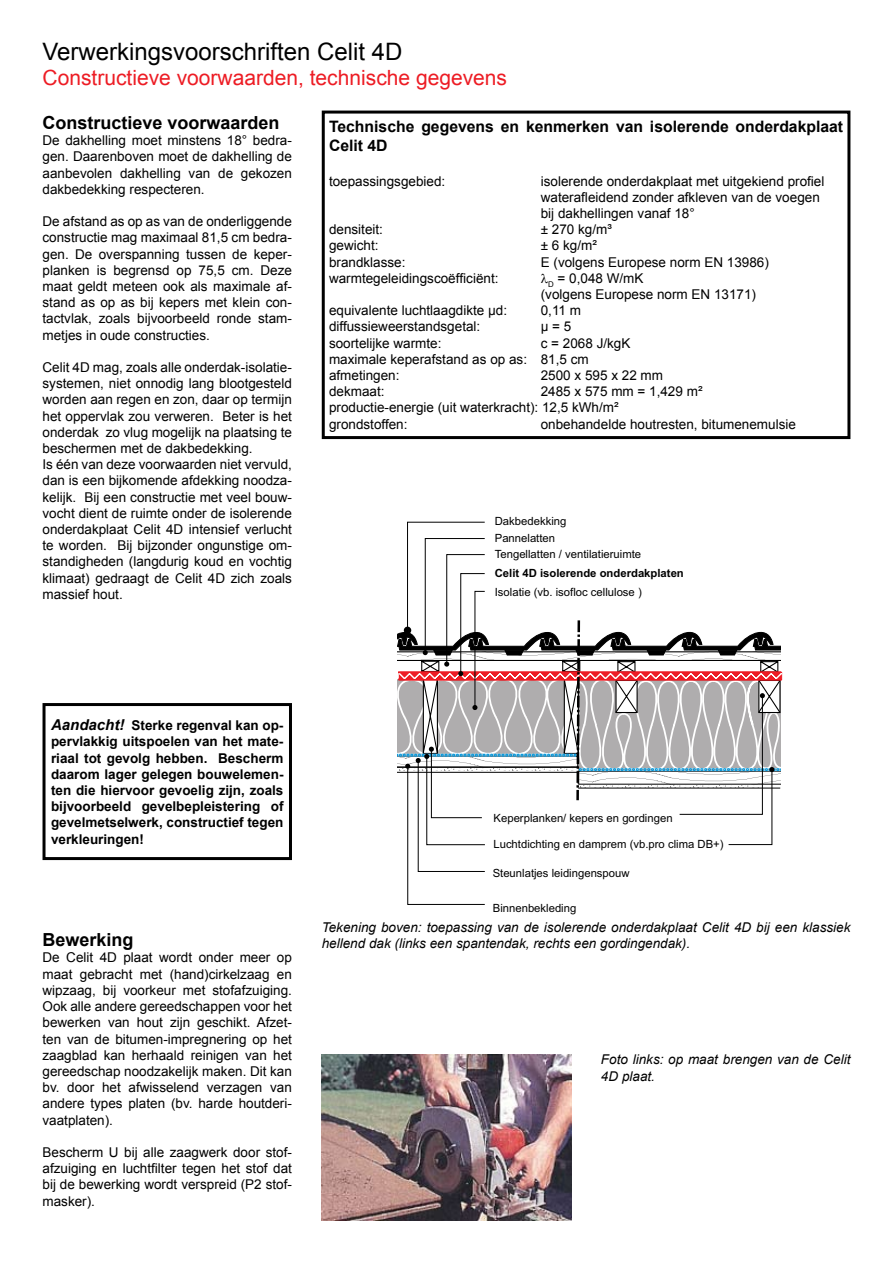
<style>
.page{position:relative;width:893px;height:1263px;background:#fff}
.page>*{position:absolute;margin:0;border:0;box-sizing:border-box;transform-origin:0 0}
.t1{font:24px "Arial";color:#000}
.t2{font:21px "Arial";color:#ed1c24}
.t3{font:700 18px "Arial";color:#000}
.t4{font:700 15.75px/18.9px "Arial";color:#000}
.t5{font:13.5px/16.2px "Arial";color:#000}
.t6{font:700 13.5px/16.2px "Arial";color:#000;text-align:justify}
.t7{font:italic 13.5px/16.2px "Arial";color:#000}
.t8{font:11.25px/16.2px "Arial";color:#000}
.t9{font:700 11.25px "Arial";color:#000}
.s1{font-style:italic;font-size:15px}
</style>
<div class="page">
<div style="left:322px;top:111px;width:528px;height:328px;border:3px solid #000"></div>
<img style="left:322px;top:1054px;width:249px;height:166px">
<svg style="left:397px;top:521px;width:386px;height:384px"></svg>
<div style="left:43px;top:703px;width:249px;height:157px;border:3px solid #000"></div>
<h1 class="t1" style="left:43px;top:36px;width:362px">Verwerkingsvoorschriften Celit 4D</h1>
<h2 class="t2" style="left:43px;top:64px;width:466px">Constructieve voorwaarden, technische gegevens</h2>
<p class="t4" style="left:329px;top:118px;width:516px">Technische gegevens en kenmerken van isolerende onderdakplaat<br>Celit 4D</p>
<p class="t5" style="left:329px;top:173px;width:118px">toepassingsgebied:</p>
<p class="t5" style="left:541px;top:173px;width:285px">isolerende onderdakplaat met uitgekiend profiel waterafleidend zonder afkleven van de voegen bij dakhellingen vanaf 18°</p>
<p class="t5" style="left:329px;top:221px;width:56px">densiteit:</p>
<p class="t5" style="left:541px;top:221px;width:73px">± 270 kg/m³</p>
<p class="t5" style="left:329px;top:238px;width:51px">gewicht:</p>
<p class="t5" style="left:541px;top:238px;width:58px">± 6 kg/m²</p>
<p class="t5" style="left:329px;top:254px;width:78px">brandklasse:</p>
<p class="t5" style="left:541px;top:254px;width:230px">E (volgens Europese norm EN 13986)</p>
<p class="t5" style="left:329px;top:270px;width:171px">warmtegeleidingscoëfficiënt:</p>
<p class="t5" style="left:541px;top:270px;width:217px">●<sub>D</sub> = 0,048 W/mK<br>(volgens Europese norm EN 13171)</p>
<p class="t5" style="left:329px;top:302px;width:180px">equivalente luchtlaagdikte µd:</p>
<p class="t5" style="left:541px;top:302px;width:42px">0,11 m</p>
<p class="t5" style="left:329px;top:319px;width:153px">diffussieweerstandsgetal:</p>
<p class="t5" style="left:541px;top:319px;width:32px">µ = 5</p>
<p class="t5" style="left:329px;top:335px;width:114px">soortelijke warmte:</p>
<h3 class="t3" style="left:43px;top:111px;width:239px">Constructieve voorwaarden</h3>
<p class="t5" style="left:43px;top:132px;width:251px;text-align:justify">De dakhelling moet minstens 18° bedra&shy;gen. Daarenboven moet de dakhelling de aanbevolen dakhelling van de gekozen dakbedekking respecteren.</p>
<p class="t5" style="left:43px;top:213px;width:251px;text-align:justify">De afstand as op as van de onderliggende constructie mag maximaal 81,5 cm bedra&shy;gen. De overspanning tussen de keper&shy;planken is begrensd op 75,5 cm. Deze maat geldt meteen ook als maximale af&shy;stand as op as bij kepers met klein con&shy;tactvlak, zoals bijvoorbeeld ronde stam&shy;metjes in oude constructies.</p>
<p class="t5" style="left:43px;top:359px;width:251px">Celit 4D mag, zoals alle onderdak-isolatie&shy;systemen, niet onnodig lang blootgesteld worden aan regen en zon, daar op termijn het oppervlak zou verweren. Beter is het onderdak zo vlug mogelijk na plaatsing te beschermen met de dakbedekking.<br>Is één van deze voorwaarden niet vervuld, dan is een bijkomende afdekking noodza&shy;kelijk. Bij een constructie met veel bouw&shy;vocht dient de ruimte onder de isolerende onderdakplaat Celit 4D intensief verlucht te worden. Bij bijzonder ongunstige om&shy;standigheden (langdurig koud en vochtig klimaat) gedraagt de Celit 4D zich zoals massief hout.</p>
<p class="t5" style="left:329px;top:335px;width:303px;text-indent:212px">c = 2068 J/kgK maximale keperafstand as op as: 81,5 cm afmetingen:</p>
<p class="t5" style="left:541px;top:367px;width:124px">2500 x 595 x 22 mm</p>
<p class="t5" style="left:329px;top:383px;width:375px;text-indent:212px">2485 x 575 mm = 1,429 m² productie-energie (uit waterkracht): 12,5 kWh/m²<br>grondstoffen:</p>
<p class="t5" style="left:329px;top:383px;width:57px">dekmaat:</p>
<p class="t5" style="left:541px;top:416px;width:257px">onbehandelde houtresten, bitumenemulsie</p>
<p class="t8" style="left:495px;top:514px;width:148px">Dakbedekking<br>Pannelatten<br>Tengellatten / ventilatieruimte</p>
<p class="t9" style="left:495px;top:565px;width:191px">Celit 4D isolerende onderdakplaten</p>
<p class="t8" style="left:495px;top:585px;width:148px">Isolatie (vb. isofloc cellulose )</p>
<p class="t6" style="left:51px;top:718px;width:234px"><span class="s1">Aandacht!</span> Sterke regenval kan op&shy;pervlakkig uitspoelen van het mate&shy;riaal tot gevolg hebben. Bescherm daarom lager gelegen bouwelemen&shy;ten die hiervoor gevoelig zijn, zoals bijvoorbeeld gevelbepleistering of gevelmetselwerk, constructief tegen verkleuringen!</p>
<h3 class="t3" style="left:43px;top:928px;width:93px">Bewerking</h3>
<p class="t5" style="left:43px;top:950px;width:251px;text-align:justify">De Celit 4D plaat wordt onder meer op maat gebracht met (hand)cirkelzaag en wipzaag, bij voorkeur met stofafzuiging.<br>Ook alle andere gereedschappen voor het bewerken van hout zijn geschikt. Afzet&shy;ten van de bitumen-impregnering op het zaagblad kan herhaald reinigen van het gereedschap noodzakelijk maken. Dit kan bv. door het afwisselend verzagen van andere types platen (bv. harde houtderi&shy;vaatplaten).</p>
<p class="t5" style="left:43px;top:1144px;width:251px;text-align:justify">Bescherm U bij alle zaagwerk door stof&shy;afzuiging en luchtfilter tegen het stof dat bij de bewerking wordt verspreid (P2 stof&shy;masker).</p>
<p class="t8" style="left:494px;top:811px;width:181px">Keperplanken/ kepers en gordingen</p>
<p class="t8" style="left:493px;top:837px;width:232px">Luchtdichting en damprem (vb.pro clima DB+)</p>
<p class="t8" style="left:493px;top:866px;width:138px">Steunlatjes leidingenspouw</p>
<p class="t8" style="left:493px;top:901px;width:85px">Binnenbekleding</p>
<p class="t7" style="left:322px;top:919px;width:530px">Tekening boven: toepassing van de isolerende onderdakplaat Celit 4D bij een klassiek hellend dak (links een spantendak, rechts een gordingendak).</p>
<p class="t7" style="left:601px;top:1052px;width:251px">Foto links: op maat brengen van de Celit<br>4D plaat.</p>
</div>
